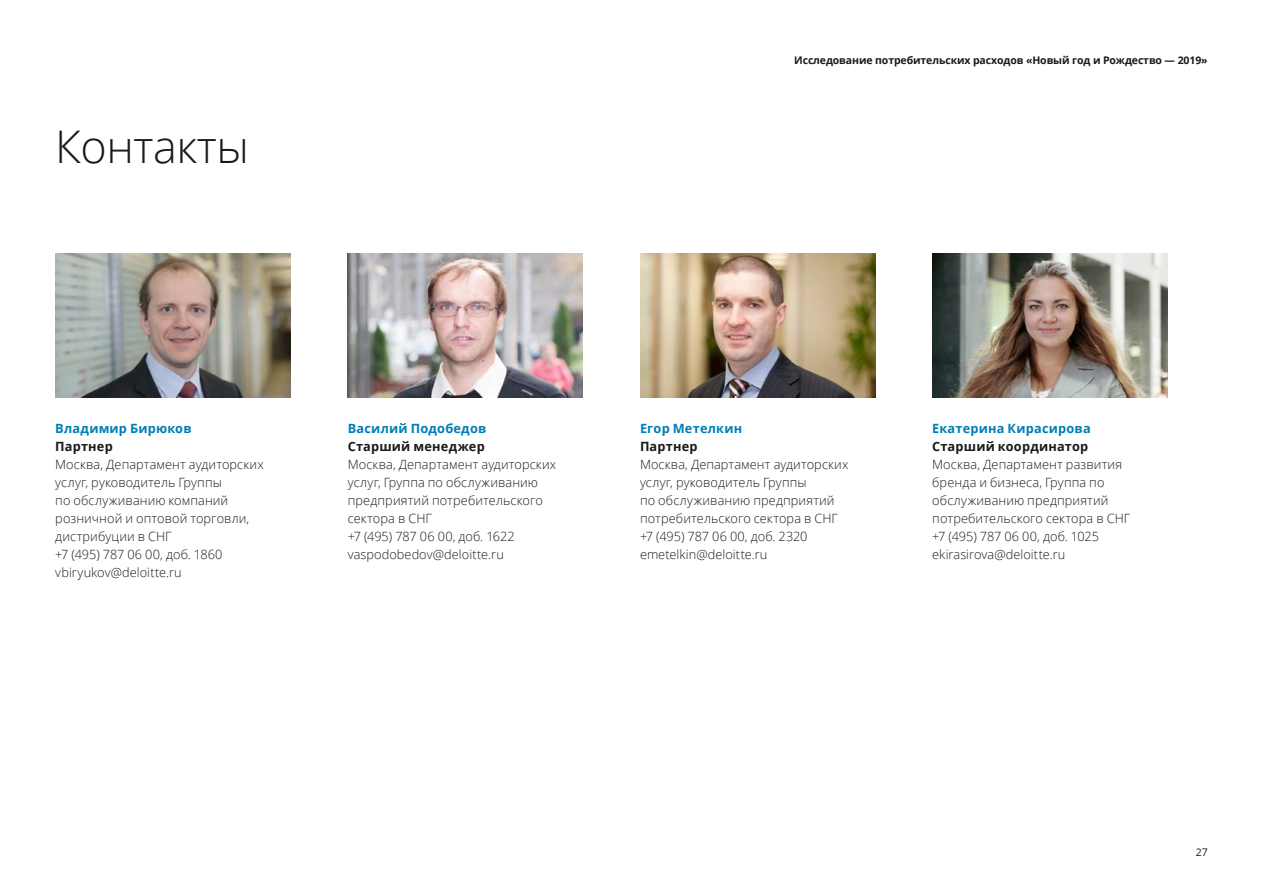
<style>
.page{position:relative;width:1263px;height:893px;background:#fff}
.page>*{position:absolute;margin:0;border:0;box-sizing:border-box;transform-origin:0 0}
.t1{font:300 45px "Open Sans";letter-spacing:-.01em;color:#1a1a18}
.t2{font:300 12.75px/18px "Open Sans";letter-spacing:.005em;color:#1a1a18}
.t3{font:700 12.75px "Open Sans";letter-spacing:.015em;color:#007db6}
.t4{font:700 12.75px "Open Sans";letter-spacing:.015em;color:#1a1a18}
.t5{font:700 10.5px "Open Sans";letter-spacing:-.01em;color:#1a1a18}
.t6{font:10.5px "Open Sans";color:#1a1a18}
</style>
<div class="page">
<img style="left:55px;top:253px;width:236px;height:144px">
<img style="left:348px;top:253px;width:235px;height:144px">
<img style="left:932px;top:253px;width:235px;height:144px">
<img style="left:640px;top:253px;width:235px;height:144px">
<h1 class="t1" style="left:55px;top:116px;width:195px">Контакты</h1>
<p class="t5" style="left:794px;top:52px;width:415px">Исследование потребительских расходов «Новый год и Рождество — 2019»</p>
<p class="t3" style="left:55px;top:420px;width:138px">Владимир Бирюков</p>
<p class="t4" style="left:55px;top:438px;width:59px">Партнер</p>
<p class="t2" style="left:55px;top:455px;width:210px">Москва, Департамент аудиторских услуг, руководитель Группы<br>по обслуживанию компаний розничной и оптовой торговли, дистрибуции в СНГ<br>+7 (495) 787 06 00, доб. 1860 vbiryukov@deloitte.ru</p>
<p class="t3" style="left:348px;top:420px;width:140px">Василий Подобедов</p>
<p class="t4" style="left:348px;top:438px;width:139px">Старший менеджер</p>
<p class="t2" style="left:348px;top:455px;width:210px">Москва, Департамент аудиторских услуг, Группа по обслуживанию предприятий потребительского сектора в СНГ<br>+7 (495) 787 06 00, доб. 1622 vaspodobedov@deloitte.ru</p>
<p class="t3" style="left:640px;top:420px;width:104px">Егор Метелкин</p>
<p class="t4" style="left:640px;top:438px;width:59px">Партнер</p>
<p class="t2" style="left:640px;top:455px;width:210px">Москва, Департамент аудиторских услуг, руководитель Группы<br>по обслуживанию предприятий потребительского сектора в СНГ +7 (495) 787 06 00, доб. 2320 emetelkin@deloitte.ru</p>
<p class="t3" style="left:932px;top:420px;width:160px">Екатерина Кирасирова</p>
<p class="t4" style="left:932px;top:438px;width:158px">Старший координатор</p>
<p class="t2" style="left:932px;top:455px;width:199px">Москва, Департамент развития бренда и бизнеса, Группа по обслуживанию предприятий потребительского сектора в СНГ +7 (495) 787 06 00, доб. 1025 ekirasirova@deloitte.ru</p>
<p class="t6" style="left:1196px;top:845px;width:13px">27</p>
</div>
